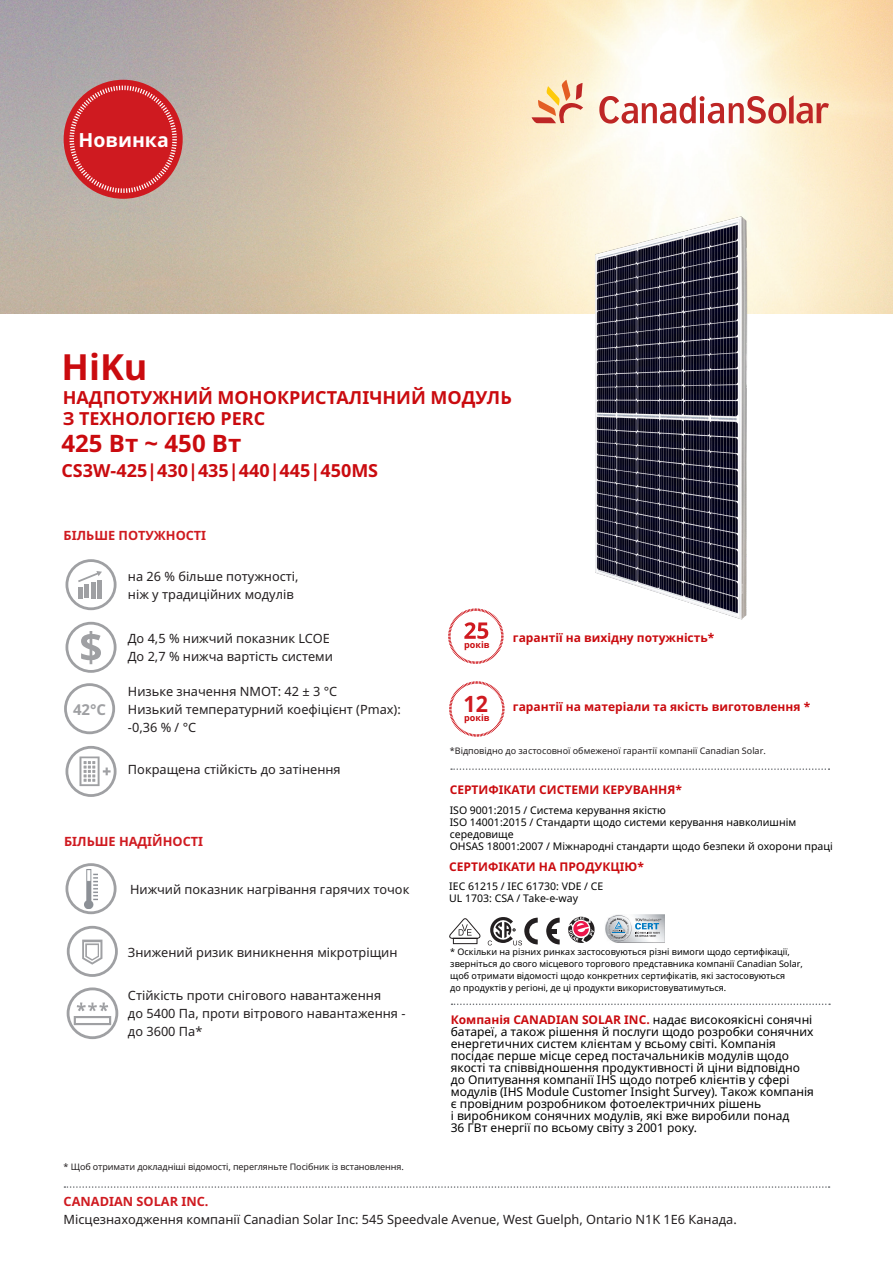
<style>
.page{position:relative;width:893px;height:1263px;background:#fff}
.page>*{position:absolute;margin:0;border:0;box-sizing:border-box;transform-origin:0 0}
.disclaimer{font:700 36px "Noto Sans";color:#ca0b0f}
.disclaimer-2{font:700 24px "Noto Sans";color:#ca0b0f}
.disclaimer-3{font:700 22.5px "Noto Sans";color:#cf1a20;scale:.95 1}
.disclaimer-4{font:700 19.5px "Noto Sans";color:#fff}
.disclaimer-5{font:700 18px/21.6px "Noto Sans";color:#ca0b0f}
.disclaimer-6{font:700 15px "Noto Sans";color:#9fa0a3}
.copy_no_baseline_gri{font:12.75px/18px "Noto Sans";color:#231f20}
.copy{font:12.75px "Noto Sans";color:#231f20}
.subheading{font:700 12.75px "Noto Sans";color:#cf1a20}
.disclaimer-7{font:12px/12px "Noto Sans";color:#000}
.disclaimer-8{font:700 12px "Noto Sans";color:#ca0b0f}
.disclaimer-9{font:10.5px/12px "Noto Sans";color:#000}
.disclaimer-10{font:9px/12px "Noto Sans";color:#000}
.copy-2{font:9px "Noto Sans";letter-spacing:-.01em;color:#231f20}
.disclaimer-11{font:700 9px "Noto Sans";color:#ca0b0f}
.s1{font-weight:700;color:#ca0b0f}
</style>
<div class="page">
<img style="left:0;top:0;width:893px;height:314px">
<div style="left:64px;top:80px;width:119px;height:119px;background:#cf1a20;border-radius:50%"></div>
<svg style="left:69px;top:86px;width:108px;height:107px"></svg>
<img style="left:551px;top:177px;width:237px;height:443px">
<svg style="left:451px;top:1003px;width:379px;height:2px"></svg>
<svg style="left:451px;top:768px;width:379px;height:2px"></svg>
<svg style="left:66px;top:746px;width:51px;height:51px"></svg>
<svg style="left:66px;top:863px;width:51px;height:51px"></svg>
<img style="left:84px;top:869px;width:14px;height:39px">
<svg style="left:67px;top:926px;width:51px;height:51px"></svg>
<svg style="left:66px;top:622px;width:51px;height:51px"></svg>
<svg style="left:67px;top:987px;width:51px;height:52px"></svg>
<svg style="left:66px;top:559px;width:51px;height:51px"></svg>
<svg style="left:64px;top:683px;width:51px;height:51px"></svg>
<svg style="left:64px;top:1186px;width:766px;height:2px"></svg>
<svg style="left:448px;top:608px;width:55px;height:56px"></svg>
<svg style="left:449px;top:681px;width:55px;height:56px"></svg>
<svg style="left:546px;top:918px;width:14px;height:26px"></svg>
<svg style="left:449px;top:918px;width:32px;height:26px"></svg>
<svg style="left:488px;top:917px;width:50px;height:28px"></svg>
<img style="left:605px;top:914px;width:60px;height:29px">
<svg style="left:635px;top:918px;width:26px;height:19px"></svg>
<img style="left:608px;top:917px;width:21px;height:1px">
<svg style="left:608px;top:918px;width:21px;height:21px"></svg>
<svg style="left:568px;top:917px;width:26px;height:26px"></svg>
<svg style="left:531px;top:80px;width:52px;height:43px;background:#f0bf99"></svg>
<svg style="left:599px;top:95px;width:230px;height:29px"></svg>
<p class="disclaimer-4" style="left:79px;top:126px;width:92px">Новинка</p>
<p class="disclaimer" style="left:62px;top:342px;width:88px">HiKu</p>
<p class="disclaimer-5" style="left:63px;top:386px;width:451px">НАДПОТУЖНИЙ МОНОКРИСТАЛІЧНИЙ МОДУЛЬ<br>З ТЕХНОЛОГІЄЮ PERC</p>
<p class="disclaimer-2" style="left:62px;top:426px;width:181px">425 Вт ~ 450 Вт</p>
<p class="disclaimer-5" style="left:62px;top:459px;width:318px">CS3W-425|430|435|440|445|450MS</p>
<p class="subheading" style="left:64px;top:526px;width:144px">БІЛЬШЕ ПОТУЖНОСТІ</p>
<p class="copy_no_baseline_gri" style="left:128px;top:567px;width:172px">на 26 % більше потужності, ніж у традиційних модулів</p>
<p class="disclaimer-6" style="left:73px;top:699px;width:35px">42°C</p>
<p class="copy_no_baseline_gri" style="left:128px;top:629px;width:204px">До 4,5 % нижчий показник LCOE</p>
<p class="copy_no_baseline_gri" style="left:128px;top:647px;width:207px">До 2,7 % нижча вартість системи</p>
<p class="copy_no_baseline_gri" style="left:128px;top:682px;width:211px">Низьке значення NMOT: 42 ± 3 °C</p>
<p class="copy_no_baseline_gri" style="left:128px;top:700px;width:274px">Низький температурний коефіцієнт (Pmax): -0,36 % / °C</p>
<p class="copy_no_baseline_gri" style="left:128px;top:760px;width:214px">Покращена стійкість до затінення</p>
<p class="subheading" style="left:64px;top:832px;width:141px">БІЛЬШЕ НАДІЙНОСТІ</p>
<p class="copy_no_baseline_gri" style="left:130px;top:880px;width:281px">Нижчий показник нагрівання гарячих точок</p>
<p class="copy_no_baseline_gri" style="left:128px;top:943px;width:271px">Знижений ризик виникнення мікротріщин</p>
<p class="copy_no_baseline_gri" style="left:128px;top:985px;width:279px">Стійкість проти снігового навантаження<br>до 5400 Па, проти вітрового навантаження - до 3600 Па*</p>
<p class="copy-2" style="left:64px;top:1161px;width:342px">* Щоб отримати докладніші відомості, перегляньте Посібник із встановлення.</p>
<p class="disclaimer-11" style="left:464px;top:639px;width:27px">років</p>
<p class="disclaimer-8" style="left:513px;top:629px;width:203px">гарантії на вихідну потужність*</p>
<p class="disclaimer-3" style="left:464px;top:688px;width:27px">12</p>
<p class="disclaimer-8" style="left:513px;top:698px;width:299px">гарантії на матеріали та якість виготовлення *</p>
<p class="copy-2" style="left:450px;top:745px;width:317px">*Відповідно до застосовної обмеженої гарантії компанії Canadian Solar.</p>
<p class="disclaimer-11" style="left:464px;top:711px;width:27px">років</p>
<p class="disclaimer-8" style="left:450px;top:781px;width:234px">СЕРТИФІКАТИ СИСТЕМИ КЕРУВАННЯ*</p>
<p class="disclaimer-9" style="left:450px;top:804px;width:385px">ISO 9001:2015 / Система керування якістю<br>ISO 14001:2015 / Стандарти щодо системи керування навколишнім середовище<br>OHSAS 18001:2007 / Міжнародні стандарти щодо безпеки й охорони праці</p>
<p class="disclaimer-8" style="left:449px;top:858px;width:196px">СЕРТИФІКАТИ НА ПРОДУКЦІЮ*</p>
<p class="disclaimer-9" style="left:449px;top:880px;width:156px">IEC 61215 / IEC 61730: VDE / CE<br>UL 1703: CSA / Take-e-way</p>
<p class="disclaimer-10" style="left:450px;top:946px;width:354px">* Оскільки на різних ринках застосовуються різні вимоги щодо сертифікації, зверніться до свого місцевого торгового представника компанії Canadian Solar, щоб отримати відомості щодо конкретних сертифікатів, які застосовуються<br>до продуктів у регіоні, де ці продукти використовуватимуться.</p>
<p class="disclaimer-7" style="left:451px;top:1013px;width:365px"><span class="s1">Компанія CANADIAN SOLAR INC.</span> надає високоякісні сонячні батареї, а також рішення й послуги щодо розробки сонячних енергетичних систем клієнтам у всьому світі. Компанія посідає перше місце серед постачальників модулів щодо якості та співвідношення продуктивності й ціни відповідно до Опитування компанії IHS щодо потреб клієнтів у сфері модулів (IHS Module Customer Insight Survey). Також компанія є провідним розробником фотоелектричних рішень<br>і виробником сонячних модулів, які вже виробили понад<br>36 ГВт енергії по всьому світу з 2001 року.</p>
<p class="subheading" style="left:64px;top:1192px;width:146px">CANADIAN SOLAR INC.</p>
<p class="copy" style="left:64px;top:1211px;width:675px">Місцезнаходження компанії Canadian Solar Inc: 545 Speedvale Avenue, West Guelph, Ontario N1K 1E6 Канада.</p>
</div>
